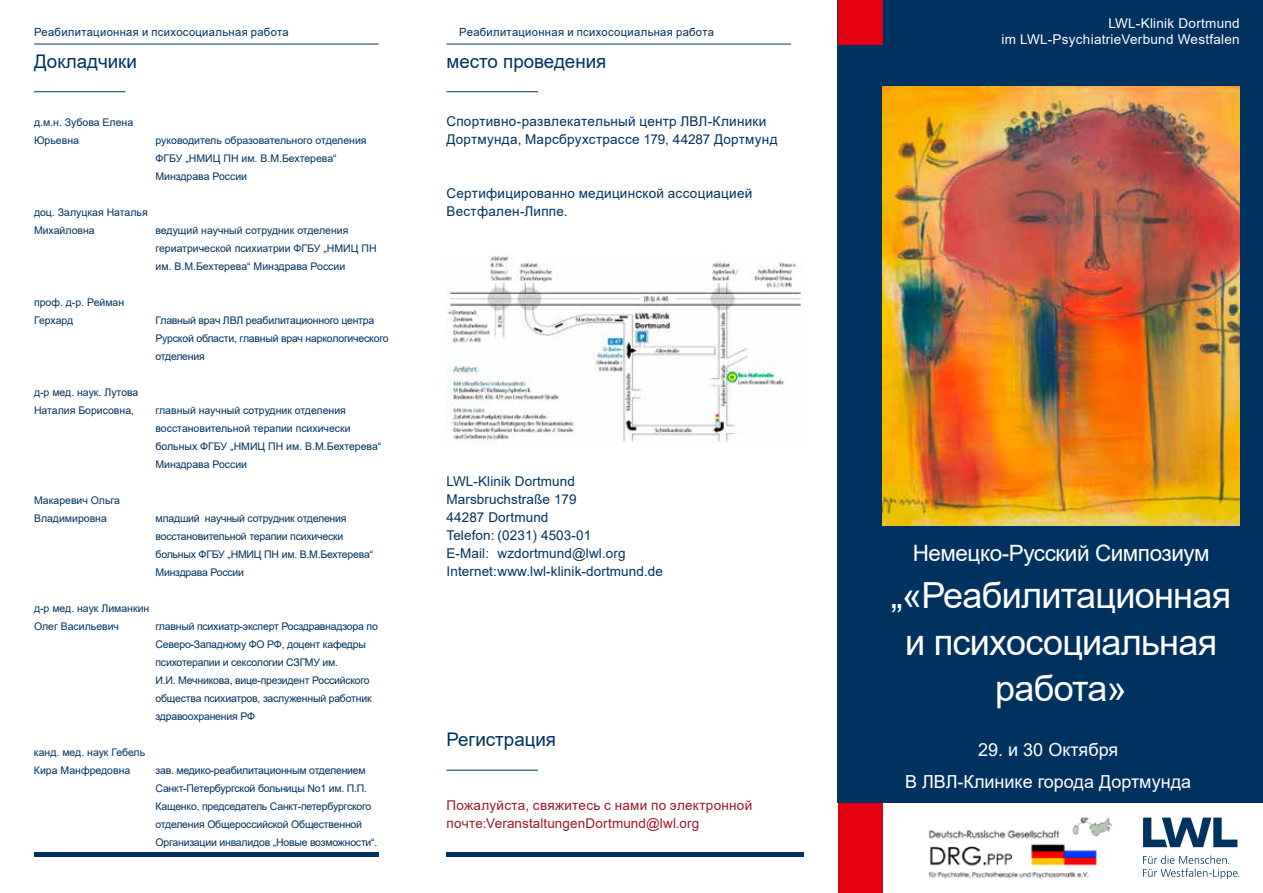
<style>
.page{position:relative;width:1263px;height:893px;background:#fff}
.page>*{position:absolute;margin:0;border:0;box-sizing:border-box;transform-origin:0 0}
.t1{font:36px/46.5px "Arial";letter-spacing:-.02em;color:#fff;text-align:center}
.t2{font:22.5px "Arial";letter-spacing:-.02em;color:#fff}
.t3{font:18.75px "Arial";color:#00325f}
.t4{font:18px/31.5px "Arial";color:#fff;text-align:center}
.t5{font:13.5px/18px "Arial";letter-spacing:.01em;color:#00325f}
.t6{font:13.5px/18px "Arial";letter-spacing:.015em;color:#9b182a}
.t7{font:13.5px/16.2px "Arial";letter-spacing:.02em;color:#fff;text-align:right}
.t8{font:11.25px "Arial";letter-spacing:.025em;color:#00325f}
.t9{font:10.5px/18px "Arial";letter-spacing:-.02em;color:#00325f}
.t10{font:10.5px/18px "Arial";color:#00325f}
</style>
<div class="page">
<div style="left:838px;top:0;width:425px;height:829px;background:#00325f"></div>
<hr style="left:34px;top:853px;width:344px;height:4px;background:#00325f">
<img style="left:882px;top:86px;width:358px;height:440px">
<hr style="left:446px;top:44px;width:345px;height:1px;background:#00325f">
<hr style="left:34px;top:44px;width:344px;height:1px;background:#00325f">
<hr style="left:446px;top:853px;width:358px;height:4px;background:#00325f">
<hr style="left:34px;top:91px;width:91px;height:1px;background:#00325f">
<hr style="left:446px;top:770px;width:92px;height:1px;background:#00325f">
<hr style="left:446px;top:91px;width:92px;height:1px;background:#00325f">
<img style="left:446px;top:255px;width:355px;height:190px">
<div style="left:838px;top:804px;width:425px;height:89px;background:#fff"></div>
<div style="left:838px;top:0;width:44px;height:45px;background:#e3000f"></div>
<div style="left:838px;top:804px;width:44px;height:89px;background:#e3000f"></div>
<svg style="left:1143px;top:818px;width:94px;height:29px"></svg>
<svg style="left:1143px;top:855px;width:96px;height:24px"></svg>
<img style="left:929px;top:817px;width:183px;height:62px">
<p class="t8" style="left:34px;top:24px;width:256px">Реабилитационная и психосоциальная работа</p>
<p class="t8" style="left:459px;top:24px;width:256px">Реабилитационная и психосоциальная работа</p>
<h3 class="t3" style="left:34px;top:48px;width:104px">Докладчики</h3>
<p class="t10" style="left:34px;top:113px;width:101px">д.м.н. Зубова Елена<br>Юрьевна</p>
<p class="t10" style="left:156px;top:131px;width:213px">руководитель образовательного отделения<br>ФГБУ „НМИЦ ПН им. В.М.Бехтерева“<br>Минздрава России</p>
<p class="t10" style="left:34px;top:203px;width:115px">доц. Залуцкая Наталья<br>Михайловна</p>
<p class="t10" style="left:156px;top:221px;width:223px">ведущий научный сотрудник отделения гериатрической психиатрии ФГБУ „НМИЦ ПН им. В.М.Бехтерева“ Минздрава России</p>
<p class="t10" style="left:34px;top:293px;width:92px">проф. д-р. Рейман<br>Герхард</p>
<p class="t9" style="left:156px;top:311px;width:235px">Главный врач ЛВЛ реабилитационного центра<br>Рурской области, главный врач наркологического отделения</p>
<p class="t10" style="left:34px;top:383px;width:106px">д-р мед. наук. Лутова<br>Наталия Борисовна,</p>
<p class="t10" style="left:34px;top:491px;width:87px">Макаревич Ольга<br>Владимировна</p>
<p class="t10" style="left:156px;top:401px;width:227px">главный научный сотрудник отделения восстановительной терапии психически больных ФГБУ „НМИЦ ПН им. В.М.Бехтерева“ Минздрава России</p>
<p class="t9" style="left:156px;top:509px;width:219px">младший научный сотрудник отделения восстановительной терапии психически больных ФГБУ „НМИЦ ПН им. В.М.Бехтерева“ Минздрава России</p>
<p class="t10" style="left:34px;top:599px;width:117px">д-р мед. наук Лиманкин<br>Олег Васильевич</p>
<p class="t9" style="left:155px;top:617px;width:224px">главный психиатр-эксперт Росздравнадзора по Северо-Западному ФО РФ, доцент кафедры психотерапии и сексологии СЗГМУ им.<br>И.И. Мечникова, вице-президент Российского общества психиатров, заслуженный работник здравоохранения РФ</p>
<p class="t10" style="left:34px;top:743px;width:113px">канд. мед. наук Гебель<br>Кира Манфредовна</p>
<p class="t9" style="left:155px;top:761px;width:223px">зав. медико-реабилитационным отделением Санкт-Петербургской больницы No1 им. П.П.<br>Кащенко, председатель Санкт-петербургского отделения Общероссийской Общественной Организации инвалидов „Новые возможности“.</p>
<h3 class="t3" style="left:446px;top:48px;width:161px">место проведения</h3>
<p class="t5" style="left:446px;top:112px;width:333px">Спортивно-развлекательный центр ЛВЛ-Клиники<br>Дортмунда, Марсбрухстрассе 179, 44287 Дортмунд</p>
<p class="t5" style="left:446px;top:184px;width:307px">Сертифицированно медицинской ассоциацией<br>Вестфален-Липпе.</p>
<p class="t5" style="left:446px;top:472px;width:218px">LWL-Klinik Dortmund<br>Marsbruchstraße 179<br>44287 Dortmund<br>Telefon: (0231) 4503-01<br>E-Mail: wzdortmund@lwl.org<br>Internet:www.lwl-klinik-dortmund.de</p>
<h3 class="t3" style="left:446px;top:727px;width:111px">Регистрация</h3>
<p class="t6" style="left:446px;top:796px;width:307px">Пожалуйста, свяжитесь с нами по электронной почте:VeranstaltungenDortmund@lwl.org</p>
<p class="t7" style="left:1001px;top:15px;width:240px">LWL-Klinik Dortmund<br>im LWL-PsychiatrieVerbund Westfalen</p>
<h2 class="t2" style="left:913px;top:538px;width:298px">Немецко-Русский Симпозиум</h2>
<h1 class="t1" style="left:891px;top:572px;width:342px">„«Реабилитационная и психосоциальная работа»</h1>
<h3 class="t4" style="left:905px;top:734px;width:288px">29. и 30 Октября<br>В ЛВЛ-Клинике города Дортмунда</h3>
</div>
